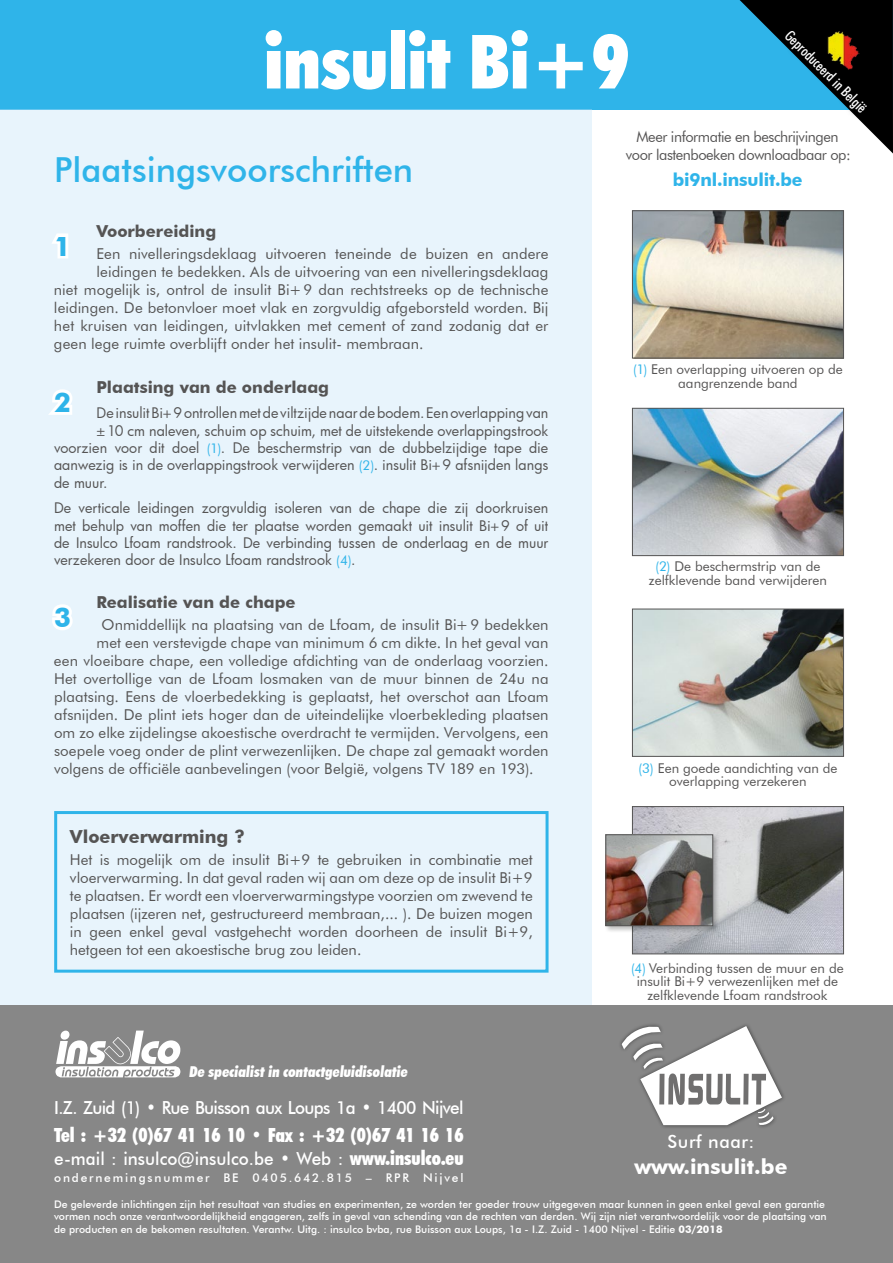
<style>
.page{position:relative;width:893px;height:1263px;background:#fff}
.page>*{position:absolute;margin:0;border:0;box-sizing:border-box;transform-origin:0 0}
.t1{font:900 condensed 75px "Futura BT";color:#fff}
.t2{font:500 34.5px "Futura BT";color:#2fb4e9}
.t3{font:700 27px "Futura BT";color:#2fb4e9}
.t4{font:700 21px "Futura BT";color:#fff}
.t5{font:900 condensed 19.5px "Futura BT";color:#fff;scale:.95 1}
.t6{font:500 18px "Futura BT";color:#fff;scale:.95 1}
.t7{font:500 18px "Futura BT";letter-spacing:-.04em;color:#fff;scale:.95 1}
.t8{font:700 18px "Futura BT";color:#555454}
.t9{font:700 18px "Futura BT";letter-spacing:-.01em;color:#2fb4e9}
.t10{font:500 18px "Futura BT";letter-spacing:.03em;color:#fff}
.t11{font:700 16.5px "Futura BT";color:#555454}
.t12{font:15px/18px "Futura BT";letter-spacing:.005em;color:#555454;text-align:justify}
.t13{font:15px/18px "Futura BT";letter-spacing:-.03em;color:#555454;text-align:center}
.t14{font:900 condensed 15px "Futura BT";color:#fff}
.t15{font:500 condensed 15px "Futura BT";color:#fff}
.t16{font:14.25px/17.1px "Futura";color:#555454;text-align:justify}
.t17{font:13.5px/13.5px "Futura BT";color:#555454;text-align:center}
.t18{font:500 12px "Futura BT";letter-spacing:.15em;color:#fff}
.t19{font:500 10.5px/12.6px "Futura BT";color:#fff}
.s1{font-family:"Futura BT";font-size:13.5px;color:#2fb4e9}
.s2{color:#2fb4e9}
.s3{font-weight:900;font-stretch:condensed;font-size:19.5px}
.s4{font-weight:700}
</style>
<div class="page">
<div style="left:0;top:0;width:893px;height:109px;background:#2fb4e9"></div>
<div style="left:0;top:109px;width:591px;height:896px;background:#e8f4fc"></div>
<img style="left:634px;top:213px;width:208px;height:143px">
<div style="left:632px;top:211px;width:212px;height:147px;border:1px solid #555454"></div>
<img style="left:634px;top:410px;width:207px;height:144px">
<div style="left:632px;top:408px;width:211px;height:148px;border:1px solid #555454"></div>
<img style="left:634px;top:808px;width:208px;height:144px">
<div style="left:632px;top:806px;width:212px;height:148px;border:1px solid #555454"></div>
<img style="left:634px;top:611px;width:208px;height:143px">
<div style="left:632px;top:609px;width:212px;height:147px;border:1px solid #555454"></div>
<div style="left:54px;top:811px;width:495px;height:162px;border:3px solid #2fb4e9"></div>
<svg style="left:52px;top:233px;width:16px;height:26px"></svg>
<svg style="left:48px;top:389px;width:24px;height:26px"></svg>
<svg style="left:52px;top:604px;width:21px;height:26px"></svg>
<div style="left:605px;top:834px;width:115px;height:99px;background:#000;opacity:.25"></div>
<img style="left:608px;top:836px;width:103px;height:88px">
<div style="left:606px;top:834px;width:107px;height:92px;border:1px solid #555454"></div>
<div style="left:0;top:1005px;width:893px;height:258px;background:#878787"></div>
<svg style="left:55px;top:1030px;width:125px;height:47px"></svg>
<div style="left:618px;top:1022px;width:167px;height:107px;background:#000;opacity:.5"></div>
<svg style="left:622px;top:1025px;width:160px;height:101px"></svg>
<svg style="left:740px;top:0;width:153px;height:153px"></svg>
<div style="left:781px;top:26px;width:96px;height:97px;background:#000;opacity:.5"></div>
<h1 class="t1" style="left:264px;top:16px;width:367px">insulit Bi+9</h1>
<p class="t15" style="left:794px;top:26px;width:110px;rotate:45deg">Geproduceerd in België</p>
<h2 class="t2" style="left:54px;top:149px;width:361px">Plaatsingsvoorschriften</h2>
<p class="t11" style="left:97px;top:221px;width:121px">Voorbereiding</p>
<p class="t12" style="left:97px;top:244px;width:454px">Een nivelleringsdeklaag uitvoeren teneinde de buizen en andere</p>
<p class="t12" style="left:97px;top:262px;width:453px">leidingen te bedekken. Als de uitvoering van een nivelleringsdeklaag</p>
<p class="t12" style="left:54px;top:280px;width:496px">niet mogelijk is, ontrol de insulit Bi+ 9 dan rechtstreeks op de technische</p>
<p class="t12" style="left:54px;top:298px;width:496px">leidingen. De betonvloer moet vlak en zorgvuldig afgeborsteld worden. Bij</p>
<p class="t12" style="left:54px;top:316px;width:496px">het kruisen van leidingen, uitvlakken met cement of zand zodanig dat er</p>
<p class="t12" style="left:54px;top:334px;width:371px">geen lege ruimte overblijft onder het insulit- membraan.</p>
<p class="t11" style="left:97px;top:377px;width:234px">Plaatsing van de onderlaag</p>
<p class="t16" style="left:97px;top:404px;width:453px">De insulit Bi+9 ontrollen met de viltzijde naar de bodem. Een overlapping van</p>
<p class="t16" style="left:97px;top:421px;width:453px">±10 cm naleven, schuim op schuim, met de uitstekende overlappingstrook</p>
<p class="t16" style="left:54px;top:439px;width:496px">voorzien voor dit doel <span class="s1">(1)</span>. De beschermstrip van de dubbelzijdige tape die</p>
<p class="t16" style="left:54px;top:456px;width:496px">aanwezig is in de overlappingstrook verwijderen <span class="s1">(2)</span>. insulit Bi+9 afsnijden langs</p>
<p class="t16" style="left:54px;top:474px;width:55px">de muur.</p>
<p class="t16" style="left:54px;top:499px;width:496px">De verticale leidingen zorgvuldig isoleren van de chape die zij doorkruisen met behulp van moffen die ter plaatse worden gemaakt uit insulit Bi+9 of uit de Insulco Lfoam randstrook. De verbinding tussen de onderlaag en de muur verzekeren door de Insulco Lfoam randstrook <span class="s1">(4)</span>.</p>
<p class="t11" style="left:97px;top:592px;width:201px">Realisatie van de chape</p>
<p class="t12" style="left:102px;top:616px;width:448px">Onmiddellijk na plaatsing van de Lfoam, de insulit Bi+ 9 bedekken</p>
<p class="t12" style="left:97px;top:634px;width:453px">met een verstevigde chape van minimum 6 cm dikte. In het geval van</p>
<p class="t12" style="left:54px;top:652px;width:496px">een vloeibare chape, een volledige afdichting van de onderlaag voorzien.</p>
<p class="t12" style="left:54px;top:670px;width:496px">Het overtollige van de Lfoam losmaken van de muur binnen de 24u na</p>
<p class="t12" style="left:54px;top:688px;width:496px">plaatsing. Eens de vloerbedekking is geplaatst, het overschot aan Lfoam</p>
<p class="t12" style="left:54px;top:706px;width:496px">afsnijden. De plint iets hoger dan de uiteindelijke vloerbekleding plaatsen</p>
<p class="t12" style="left:54px;top:724px;width:496px">om zo elke zijdelingse akoestische overdracht te vermijden. Vervolgens, een</p>
<p class="t12" style="left:54px;top:742px;width:496px">soepele voeg onder de plint verwezenlijken. De chape zal gemaakt worden</p>
<p class="t12" style="left:54px;top:760px;width:481px">volgens de officiële aanbevelingen (voor België, volgens TV 189 en 193).</p>
<h3 class="t3" style="left:54px;top:229px;width:18px">1</h3>
<h3 class="t3" style="left:54px;top:386px;width:18px">2</h3>
<h3 class="t3" style="left:54px;top:601px;width:18px">3</h3>
<p class="t8" style="left:70px;top:825px;width:177px">Vloerverwarming ?</p>
<p class="t12" style="left:70px;top:850px;width:464px">Het is mogelijk om de insulit Bi+9 te gebruiken in combinatie met vloerverwarming. In dat geval raden wij aan om deze op de insulit Bi+9 te plaatsen. Er wordt een vloerverwarmingstype voorzien om zwevend te plaatsen (ijzeren net, gestructureerd membraan,... ). De buizen mogen in geen enkel geval vastgehecht worden doorheen de insulit Bi+9, hetgeen tot een akoestische brug zou leiden.</p>
<p class="t14" style="left:189px;top:1062px;width:222px">De specialist in contactgeluidisolatie</p>
<p class="t13" style="left:626px;top:127px;width:226px">Meer informatie en beschrijvingen voor lastenboeken downloadbaar op:</p>
<p class="t9" style="left:673px;top:168px;width:131px">bi9nl.insulit.be</p>
<p class="t17" style="left:633px;top:362px;width:211px"><span class="s2">(1)</span> Een overlapping uitvoeren op de aangrenzende band</p>
<p class="t17" style="left:649px;top:560px;width:180px"><span class="s2">(2)</span> De beschermstrip van de zelfklevende band verwijderen</p>
<p class="t17" style="left:638px;top:761px;width:201px"><span class="s2">(3)</span> Een goede aandichting van de overlapping verzekeren</p>
<p class="t17" style="left:631px;top:961px;width:214px"><span class="s2">(4)</span> Verbinding tussen de muur en de insulit Bi+9 verwezenlijken met de zelfklevende Lfoam randstrook</p>
<p class="t7" style="left:54px;top:1096px;width:432px">I.Z. Zuid (1) • Rue Buisson aux Loups 1a • 1400 Nijvel</p>
<h3 class="t5" style="left:54px;top:1123px;width:432px">Tel : +32 (0)67 41 16 10 • Fax : +32 (0)67 41 16 16</h3>
<p class="t6" style="left:54px;top:1147px;width:432px">e-mail : insulco@insulco.be • Web : <span class="s3">www.insulco.eu</span></p>
<p class="t10" style="left:667px;top:1131px;width:88px">Surf naar:</p>
<h3 class="t4" style="left:634px;top:1153px;width:155px">www.insulit.be</h3>
<p class="t19" style="left:54px;top:1197px;width:774px">De geleverde inlichtingen zijn het resultaat van studies en experimenten, ze worden ter goeder trouw uitgegeven maar kunnen in geen enkel geval een garantie vormen noch onze verantwoordelijkheid engageren, zelfs in geval van schending van de rechten van derden. Wij zijn niet verantwoordelijk voor de plaatsing van de producten en de bekomen resultaten. Verantw. Uitg. : insulco bvba, rue Buisson aux Loups, 1a - I.Z. Zuid - 1400 Nijvel - Editie <span class="s4">03/2018</span></p>
<p class="t18" style="left:54px;top:1170px;width:411px">ondernemingsnummer BE 0405.642.815 – RPR Nijvel</p>
</div>
